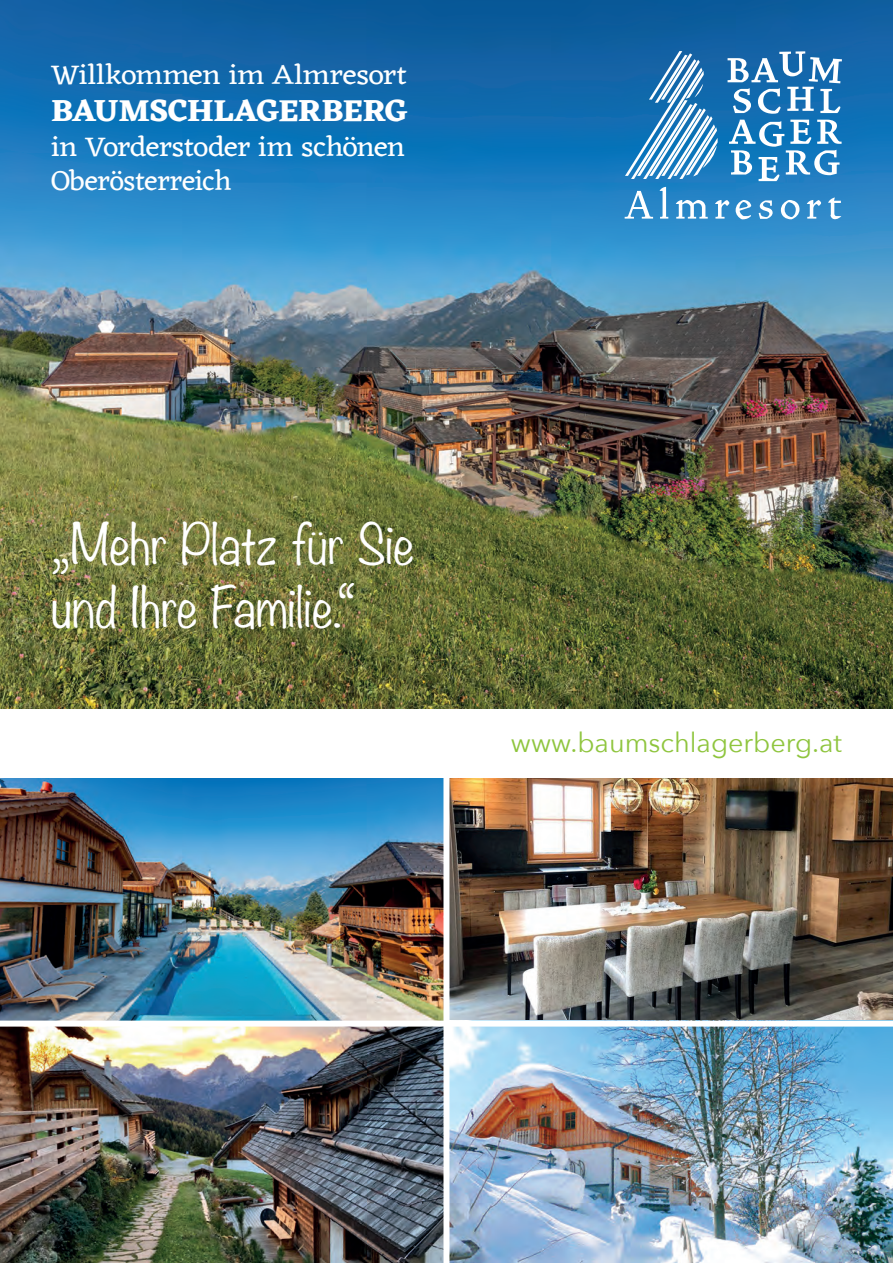
<style>
.page{position:relative;width:893px;height:1263px;background:#fff}
.page>*{position:absolute;margin:0;border:0;box-sizing:border-box;transform-origin:0 0}
.t1{font:300 49.5px/63px "Noteworthy";letter-spacing:-.01em;color:#fff}
.t2{font:700 31.5px "Eczar";letter-spacing:-.02em;color:#fff}
.t3{font:28.5px/34.2px "Eczar";letter-spacing:-.01em;color:#fff;scale:1.06 1}
.t4{font:28.5px "Eczar";letter-spacing:-.01em;color:#fff;scale:1.08 1}
.t5{font:27px "Avenir Next";color:#8fc53e}
</style>
<div class="page">
<img style="left:0;top:0;width:893px;height:708px">
<img style="left:449px;top:778px;width:444px;height:242px">
<img style="left:0;top:778px;width:443px;height:242px">
<img style="left:449px;top:1026px;width:444px;height:237px">
<img style="left:0;top:1026px;width:443px;height:237px">
<svg style="left:728px;top:51px;width:114px;height:63px"></svg>
<svg style="left:729px;top:120px;width:113px;height:61px"></svg>
<svg style="left:625px;top:191px;width:28px;height:28px"></svg>
<svg style="left:659px;top:187px;width:9px;height:32px"></svg>
<svg style="left:676px;top:200px;width:32px;height:19px"></svg>
<svg style="left:715px;top:200px;width:14px;height:19px"></svg>
<svg style="left:736px;top:200px;width:15px;height:19px"></svg>
<svg style="left:759px;top:200px;width:14px;height:19px"></svg>
<svg style="left:781px;top:200px;width:18px;height:19px"></svg>
<svg style="left:807px;top:200px;width:14px;height:19px"></svg>
<svg style="left:828px;top:197px;width:13px;height:22px"></svg>
<svg style="left:625px;top:51px;width:93px;height:128px"></svg>
<p class="t4" style="left:51px;top:55px;width:331px">Willkommen im Almresort</p>
<p class="t2" style="left:51px;top:92px;width:358px">BAUMSCHLAGERBERG</p>
<p class="t3" style="left:51px;top:131px;width:336px">in Vorderstoder im schönen<br>Oberösterreich</p>
<h1 class="t1" style="left:51px;top:511px;width:365px">„Mehr Platz für Sie und Ihre Familie.“</h1>
<p class="t5" style="left:511px;top:720px;width:332px">www.baumschlagerberg.at</p>
</div>
